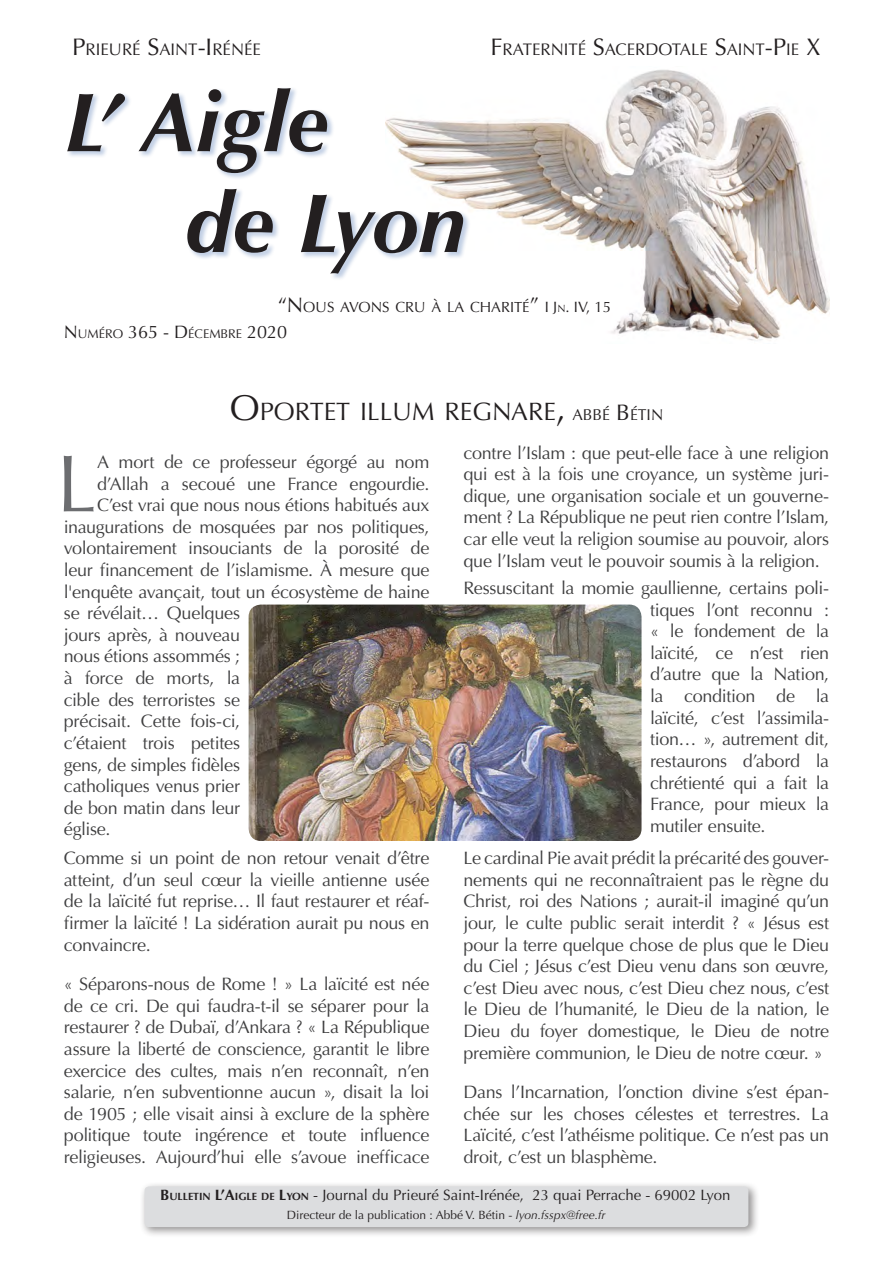
<style>
.page{position:relative;width:893px;height:1263px;background:#fff}
.page>*{position:absolute;margin:0;border:0;box-sizing:border-box;transform-origin:0 0}
.t1{font:italic 700 84px/100.8px "Optima";color:#231f20}
.corps_lettrine{font:81px "Optima";color:#6c6d70}
.titre_des_article{font:25.2px "Optima";color:#231f20}
.corps{font:18px/21.6px "Optima";letter-spacing:-.015em;color:#3e3e3f;text-align:justify}
.corps_lettrine-2{font:18px "Optima";letter-spacing:-.015em;color:#3e3e3f}
.t2{font:16.8px "Optima";color:#231f20}
.titre_des_article-2{font:15.75px "Optima";color:#231f20}
.t3{font:15px "Optima";color:#231f20}
.t4{font:14.7px "Optima";color:#231f20}
.t5{font:12.6px "Optima";color:#231f20}
.t6{font:12px "Optima";color:#231f20}
.s1{font-size:24px}
.s2{font-size:21px}
.s3{font-size:15px}
.s4{font-size:10.5px}
.s5{font-size:18px}
.s6{font-size:36px}
.s7{font-size:22.5px}
.s8{font-weight:700}
.s9{font-weight:700;font-size:10.5px}
.s10{font-style:italic}
</style>
<div class="page">
<img style="left:471px;top:69px;width:358px;height:272px">
<img style="left:249px;top:604px;width:392px;height:237px">
<div style="left:139px;top:1181px;width:621px;height:57px;background:#231f20;opacity:.5"></div>
<div style="left:145px;top:1186px;width:603px;height:41px;background:#dcdddf;border-radius:4px"></div>
<div style="left:66px;top:86px;width:405px;height:195px;background:#194b9b;opacity:.27"></div>
<p class="t2" style="left:72px;top:39px;width:190px"><span class="s1">P</span>RIEURÉ <span class="s1">S</span>AINT<span class="s1">-I</span> RÉNÉE</p>
<p class="t2" style="left:490px;top:39px;width:332px"><span class="s1">F</span>RATERNITÉ <span class="s1">S</span>ACERDOTALE <span class="s1">S</span>AINT<span class="s1">-P</span>IE <span class="s1">X</span></p>
<h1 class="t1" style="left:185px;top:73px;width:282px;text-indent:-122px">L’ Aigle<br>de Lyon</h1>
<p class="t4" style="left:278px;top:299px;width:335px"><span class="s2">“N</span> OUS AVONS CRU À LA CHARITÉ<span class="s2">”</span> <span class="s3">I J</span><span class="s4">N</span><span class="s3">. IV, 15</span></p>
<p class="t5" style="left:64px;top:327px;width:225px"><span class="s5">N</span> UMÉRO <span class="s5">365 - D</span>ÉCEMBRE <span class="s5">2020</span></p>
<p class="titre_des_article" style="left:230px;top:397px;width:338px"><span class="s6">O</span>PORTET ILLUM REGNARE<span class="s6">,</span></p>
<p class="titre_des_article-2" style="left:572px;top:406px;width:92px">ABBÉ <span class="s7">B</span> ÉTIN</p>
<p class="corps" style="left:463px;top:442px;width:367px">contre l’Islam : que peut-elle face à une religion qui est à la fois une croyance, un système juri&shy;dique, une organisation sociale et un gouverne&shy;ment ? La République ne peut rien contre l’Islam, car elle veut la religion soumise au pouvoir, alors que l’Islam veut le pouvoir soumis à la religion.</p>
<p class="corps" style="left:650px;top:577px;width:181px;text-indent:-187px">Ressuscitant la momie gaullienne, certains poli&shy;tiques l’ont reconnu : « le fondement de la laïcité, ce n’est rien d’autre que la Nation, la condition de la laïcité, c’est l’assimila&shy;tion… », autrement dit, restaurons d’abord la chrétienté qui a fait la France, pour mieux la mutiler ensuite.</p>
<p class="corps" style="left:463px;top:847px;width:367px">Le cardinal Pie avait prédit la précarité des gouver&shy;nements qui ne reconnaîtraient pas le règne du Christ, roi des Nations ; aurait-il imaginé qu’un jour, le culte public serait interdit ? « Jésus est pour la terre quelque chose de plus que le Dieu du Ciel ; Jésus c’est Dieu venu dans son œuvre, c’est Dieu avec nous, c’est Dieu chez nous, c’est le Dieu de l’humanité, le Dieu de la nation, le Dieu du foyer domestique, le Dieu de notre première communion, le Dieu de notre cœur. »</p>
<p class="corps" style="left:463px;top:1081px;width:367px">Dans l’Incarnation, l’onction divine s’est épan&shy;chée sur les choses célestes et terrestres. La Laïcité, c’est l’athéisme politique. Ce n’est pas un droit, c’est un blasphème.</p>
<p class="t3" style="left:160px;top:1186px;width:572px"><span class="s8">B</span><span class="s9">ULLETIN</span> <span class="s8">L’A</span><span class="s9">IGLE DE</span> <span class="s8">L</span><span class="s9">YON</span> - Journal du Prieuré Saint-Irénée, 23 quai Perrache - 69002 Lyon</p>
<p class="t6" style="left:287px;top:1208px;width:320px">Directeur de la publication : Abbé V. Bétin - <span class="s10">lyon.fsspx@free.fr</span></p>
<p class="corps_lettrine" style="left:56px;top:437px;width:42px">L</p>
<p class="corps_lettrine-2" style="left:97px;top:451px;width:334px">A mort de ce professeur égorgé au nom</p>
<p class="corps_lettrine-2" style="left:97px;top:473px;width:334px">d’Allah a secoué une France engourdie.</p>
<p class="corps_lettrine-2" style="left:97px;top:495px;width:334px">C’est vrai que nous nous étions habitués aux</p>
<p class="corps_lettrine-2" style="left:64px;top:516px;width:367px">inaugurations de mosquées par nos politiques,</p>
<p class="corps_lettrine-2" style="left:64px;top:538px;width:367px">volontairement insouciants de la porosité de</p>
<p class="corps_lettrine-2" style="left:64px;top:559px;width:367px">leur financement de l’islamisme. À mesure que</p>
<p class="corps_lettrine-2" style="left:64px;top:581px;width:367px">l'enquête avançait, tout un écosystème de haine</p>
<p class="corps_lettrine-2" style="left:64px;top:603px;width:178px">se révélait… Quelques</p>
<p class="corps_lettrine-2" style="left:64px;top:624px;width:178px">jours après, à nouveau</p>
<p class="corps_lettrine-2" style="left:64px;top:646px;width:178px">nous étions assommés ;</p>
<p class="corps_lettrine-2" style="left:64px;top:667px;width:178px">à force de morts, la</p>
<p class="corps_lettrine-2" style="left:64px;top:689px;width:178px">cible des terroristes se</p>
<p class="corps_lettrine-2" style="left:64px;top:711px;width:178px">précisait. Cette fois-ci,</p>
<p class="corps_lettrine-2" style="left:64px;top:732px;width:178px">c’étaient trois petites</p>
<p class="corps_lettrine-2" style="left:64px;top:754px;width:178px">gens, de simples fidèles</p>
<p class="corps_lettrine-2" style="left:64px;top:775px;width:178px">catholiques venus prier</p>
<p class="corps_lettrine-2" style="left:64px;top:797px;width:178px">de bon matin dans leur</p>
<p class="corps_lettrine-2" style="left:64px;top:819px;width:48px">église.</p>
<p class="corps" style="left:64px;top:847px;width:367px">Comme si un point de non retour venait d’être atteint, d’un seul cœur la vieille antienne usée de la laïcité fut reprise… Il faut restaurer et réaf&shy;firmer la laïcité ! La sidération aurait pu nous en convaincre.</p>
<p class="corps" style="left:64px;top:973px;width:367px">« Séparons-nous de Rome ! » La laïcité est née de ce cri. De qui faudra-t-il se séparer pour la restaurer ? de Dubaï, d’Ankara ? « La République assure la liberté de conscience, garantit le libre exercice des cultes, mais n’en reconnaît, n’en salarie, n’en subventionne aucun », disait la loi de 1905 ; elle visait ainsi à exclure de la sphère politique toute ingérence et toute influence religieuses. Aujourd’hui elle s’avoue inefficace</p>
</div>
